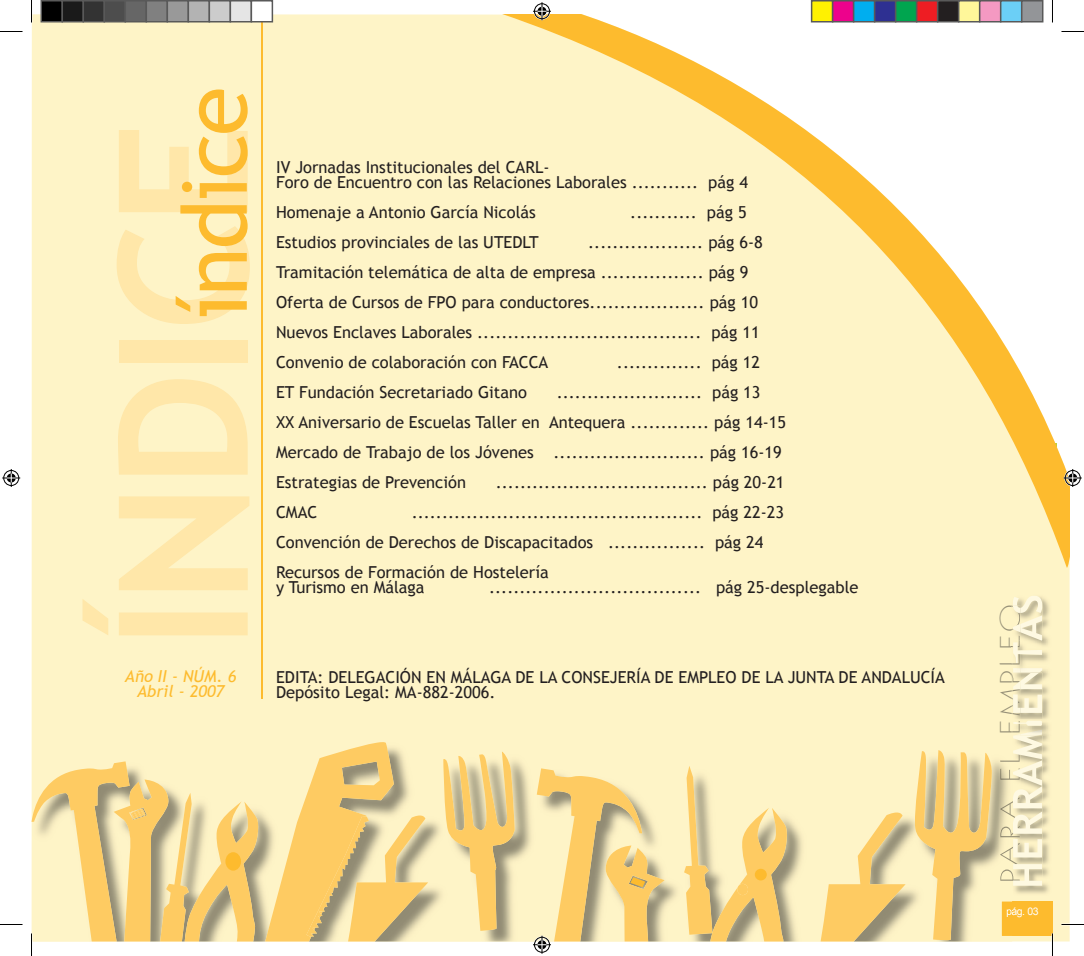
<style>
.page{position:relative;width:1084px;height:956px;background:#fff}
.page>*{position:absolute;margin:0;border:0;box-sizing:border-box;transform-origin:0 0}
.t1{font:700 180px "Trebuchet MS";letter-spacing:-.025em;color:#ffe7a9}
.t2{font:27px "Geometric 231 BT Light C";letter-spacing:.08em;color:#958f77;scale:1.25 1}
.t3{font:16.5px/30px "Trebuchet MS";color:#231f20}
.t4{font:italic 16.5px/15px "Trebuchet MS";color:#fdbb2e;text-align:center}
.t5{font:10.5px "Arial";color:#fff}
.s1{font-weight:400;font-size:90px;color:#fdbb2e}
</style>
<div class="page">
<div style="left:32px;top:14px;width:1037px;height:927px;background:#fef4c7"></div>
<div style="left:999px;top:605px;width:12px;height:147px;background:#fef4c7"></div>
<img style="left:1011px;top:594px;width:40px;height:302px">
<img style="left:1011px;top:605px;width:1px;height:147px">
<img style="left:1012px;top:595px;width:30px;height:291px">
<img style="left:1012px;top:605px;width:8px;height:114px">
<img style="left:1012px;top:736px;width:8px;height:145px">
<img style="left:1041px;top:719px;width:10px;height:17px">
<svg style="left:1012px;top:719px;width:29px;height:17px"></svg>
<img style="left:1042px;top:641px;width:9px;height:31px">
<img style="left:1011px;top:641px;width:1px;height:31px">
<img style="left:1020px;top:641px;width:22px;height:31px">
<img style="left:1012px;top:641px;width:8px;height:31px">
<svg style="left:1013px;top:642px;width:29px;height:21px"></svg>
<div style="left:1001px;top:902px;width:51px;height:34px;background:#fdbb2e"></div>
<div style="left:82px;top:598px;width:166px;height:37px;background:#fef4c7"></div>
<div style="left:117px;top:131px;width:133px;height:459px;background:#fef4c7"></div>
<img style="left:428px;top:743px;width:107px;height:198px">
<svg style="left:443px;top:752px;width:71px;height:179px;background:#ead191"></svg>
<svg style="left:499px;top:14px;width:570px;height:559px;fill:#fef4c7"></svg>
<img style="left:534px;top:752px;width:478px;height:189px">
<img style="left:999px;top:752px;width:13px;height:129px">
<svg style="left:1011px;top:881px;width:1px;height:15px"></svg>
<img style="left:1001px;top:902px;width:11px;height:34px">
<svg style="left:1006px;top:907px;width:6px;height:10px"></svg>
<div style="left:628px;top:752px;width:285px;height:137px;background:#fef4c7"></div>
<svg style="left:684px;top:766px;width:104px;height:175px;background:#eed798"></svg>
<svg style="left:820px;top:812px;width:85px;height:129px;background:#edd494"></svg>
<svg style="left:913px;top:750px;width:78px;height:190px;background:#e9d192"></svg>
<div style="left:754px;top:869px;width:12px;height:11px;background:#fdbb2e;border-radius:50%"></div>
<hr style="left:261px;top:14px;width:2px;height:685px;background:#fdbb2e">
<hr style="left:1061px;top:923px;width:22px;height:2px;background:#fff">
<hr style="left:1051px;top:0;width:2px;height:23px;background:#fff">
<hr style="left:1051px;top:933px;width:2px;height:23px;background:#fff">
<svg style="left:0;top:31px;width:22px;height:1px"></svg>
<svg style="left:1061px;top:31px;width:22px;height:1px"></svg>
<svg style="left:0;top:924px;width:22px;height:1px"></svg>
<svg style="left:1061px;top:924px;width:22px;height:1px"></svg>
<svg style="left:31px;top:0;width:1px;height:23px"></svg>
<svg style="left:31px;top:742px;width:397px;height:214px;background:#efd79b"></svg>
<svg style="left:1052px;top:0;width:1px;height:23px"></svg>
<svg style="left:1052px;top:933px;width:1px;height:23px"></svg>
<svg style="left:533px;top:2px;width:18px;height:18px"></svg>
<svg style="left:533px;top:768px;width:131px;height:186px;background:#efd89c"></svg>
<svg style="left:2px;top:469px;width:18px;height:18px"></svg>
<svg style="left:1063px;top:469px;width:18px;height:18px"></svg>
<div style="left:41px;top:1px;width:21px;height:21px;background:#000"></div>
<div style="left:40px;top:0;width:23px;height:23px;border:2px solid #595959"></div>
<div style="left:62px;top:1px;width:21px;height:21px;background:#1a1a1a"></div>
<div style="left:62px;top:0;width:22px;height:23px;border:2px solid #595959"></div>
<div style="left:83px;top:1px;width:21px;height:21px;background:#333"></div>
<div style="left:82px;top:0;width:23px;height:23px;border:2px solid #595959"></div>
<div style="left:104px;top:1px;width:21px;height:21px;background:#4d4d4d"></div>
<div style="left:104px;top:0;width:22px;height:23px;border:2px solid #595959"></div>
<div style="left:125px;top:1px;width:21px;height:21px;background:#666"></div>
<div style="left:124px;top:0;width:23px;height:23px;border:2px solid #595959"></div>
<div style="left:146px;top:1px;width:21px;height:21px;background:#808080"></div>
<div style="left:146px;top:0;width:22px;height:23px;border:2px solid #595959"></div>
<div style="left:167px;top:1px;width:21px;height:21px;background:#999"></div>
<div style="left:166px;top:0;width:23px;height:23px;border:2px solid #595959"></div>
<div style="left:188px;top:1px;width:21px;height:21px;background:#b3b3b3"></div>
<div style="left:188px;top:0;width:22px;height:23px;border:2px solid #595959"></div>
<div style="left:209px;top:1px;width:21px;height:21px;background:#ccc"></div>
<div style="left:208px;top:0;width:23px;height:23px;border:2px solid #595959"></div>
<div style="left:230px;top:1px;width:21px;height:21px;background:#e5e5e5"></div>
<div style="left:230px;top:0;width:22px;height:23px;border:2px solid #595959"></div>
<div style="left:251px;top:1px;width:21px;height:21px;background:#fff"></div>
<div style="left:250px;top:0;width:23px;height:23px;border:2px solid #595959"></div>
<div style="left:811px;top:1px;width:21px;height:21px;background:#fff101"></div>
<div style="left:810px;top:0;width:23px;height:23px;border:2px solid #595959"></div>
<div style="left:832px;top:1px;width:21px;height:21px;background:#ed028c"></div>
<div style="left:831px;top:0;width:23px;height:23px;border:2px solid #595959"></div>
<div style="left:853px;top:1px;width:21px;height:21px;background:#00aeef"></div>
<div style="left:852px;top:0;width:23px;height:23px;border:2px solid #595959"></div>
<div style="left:874px;top:1px;width:21px;height:21px;background:#2e3092"></div>
<div style="left:873px;top:0;width:23px;height:23px;border:2px solid #595959"></div>
<div style="left:895px;top:1px;width:21px;height:21px;background:#00a54f"></div>
<div style="left:894px;top:0;width:23px;height:23px;border:2px solid #595959"></div>
<div style="left:916px;top:1px;width:21px;height:21px;background:#ee1d23"></div>
<div style="left:915px;top:0;width:23px;height:23px;border:2px solid #595959"></div>
<div style="left:937px;top:1px;width:21px;height:21px;background:#231f20"></div>
<div style="left:936px;top:0;width:23px;height:23px;border:2px solid #595959"></div>
<div style="left:958px;top:1px;width:21px;height:21px;background:#fff79a"></div>
<div style="left:957px;top:0;width:23px;height:23px;border:2px solid #595959"></div>
<div style="left:979px;top:1px;width:21px;height:21px;background:#f499c2"></div>
<div style="left:978px;top:0;width:23px;height:23px;border:2px solid #595959"></div>
<div style="left:1000px;top:1px;width:21px;height:21px;background:#6bcff6"></div>
<div style="left:999px;top:0;width:23px;height:23px;border:2px solid #595959"></div>
<div style="left:1021px;top:1px;width:21px;height:21px;background:#939598"></div>
<div style="left:1020px;top:0;width:23px;height:23px;border:2px solid #595959"></div>
<h1 class="t1" style="left:71px;top:649px;width:564px;rotate:-90deg">ÍNDICE<span class="s1">índice</span></h1>
<p class="t4" style="left:125px;top:668px;width:113px">Año II - NÚM. 6<br>Abril - 2007</p>
<p class="t3" style="left:276px;top:160px;width:473px;line-height:15px">IV Jornadas Institucionales del CARL-<br>Foro de Encuentro con las Relaciones Laborales ........... pág 4</p>
<p class="t3" style="left:276px;top:197px;width:261px">Homenaje a Antonio García Nicolás</p>
<p class="t3" style="left:630px;top:197px;width:118px">........... pág 5</p>
<p class="t3" style="left:276px;top:227px;width:264px">Estudios provinciales de las UTEDLT</p>
<p class="t3" style="left:276px;top:227px;width:488px;text-indent:312px">................... pág 6-8<br>Tramitación telemática de alta de empresa ................. pág 9<br>Oferta de Cursos de FPO para conductores................... pág 10<br>Nuevos Enclaves Laborales ..................................... pág 11<br>Convenio de colaboración con FACCA</p>
<p class="t3" style="left:617px;top:347px;width:145px">.............. pág 12</p>
<p class="t3" style="left:276px;top:377px;width:511px;text-indent:281px">........................ pág 13<br>XX Aniversario de Escuelas Taller en Antequera ............. pág 14-15<br>Mercado de Trabajo de los Jóvenes ......................... pág 16-19<br>Estrategias de Prevención</p>
<p class="t3" style="left:276px;top:377px;width:252px">ET Fundación Secretariado Gitano</p>
<p class="t3" style="left:496px;top:467px;width:290px">................................... pág 20-21</p>
<p class="t3" style="left:276px;top:497px;width:509px;text-indent:136px">................................................ pág 22-23<br>Convención de Derechos de Discapacitados ................ pág 24<br>Recursos de Formación de Hostelería</p>
<p class="t3" style="left:276px;top:572px;width:150px">y Turismo en Málaga</p>
<p class="t3" style="left:489px;top:572px;width:371px">................................... pág 25-desplegable</p>
<p class="t3" style="left:276px;top:497px;width:43px">CMAC</p>
<p class="t3" style="left:276px;top:670px;width:670px;line-height:15px">EDITA: DELEGACIÓN EN MÁLAGA DE LA CONSEJERÍA DE EMPLEO DE LA JUNTA DE ANDALUCÍA<br>Depósito Legal: MA-882-2006.</p>
<h2 class="t2" style="left:992px;top:883px;width:225px;rotate:-90deg">PARA EL EMPLEO</h2>
<p class="t5" style="left:1006px;top:904px;width:34px">pág. 03</p>
</div>
